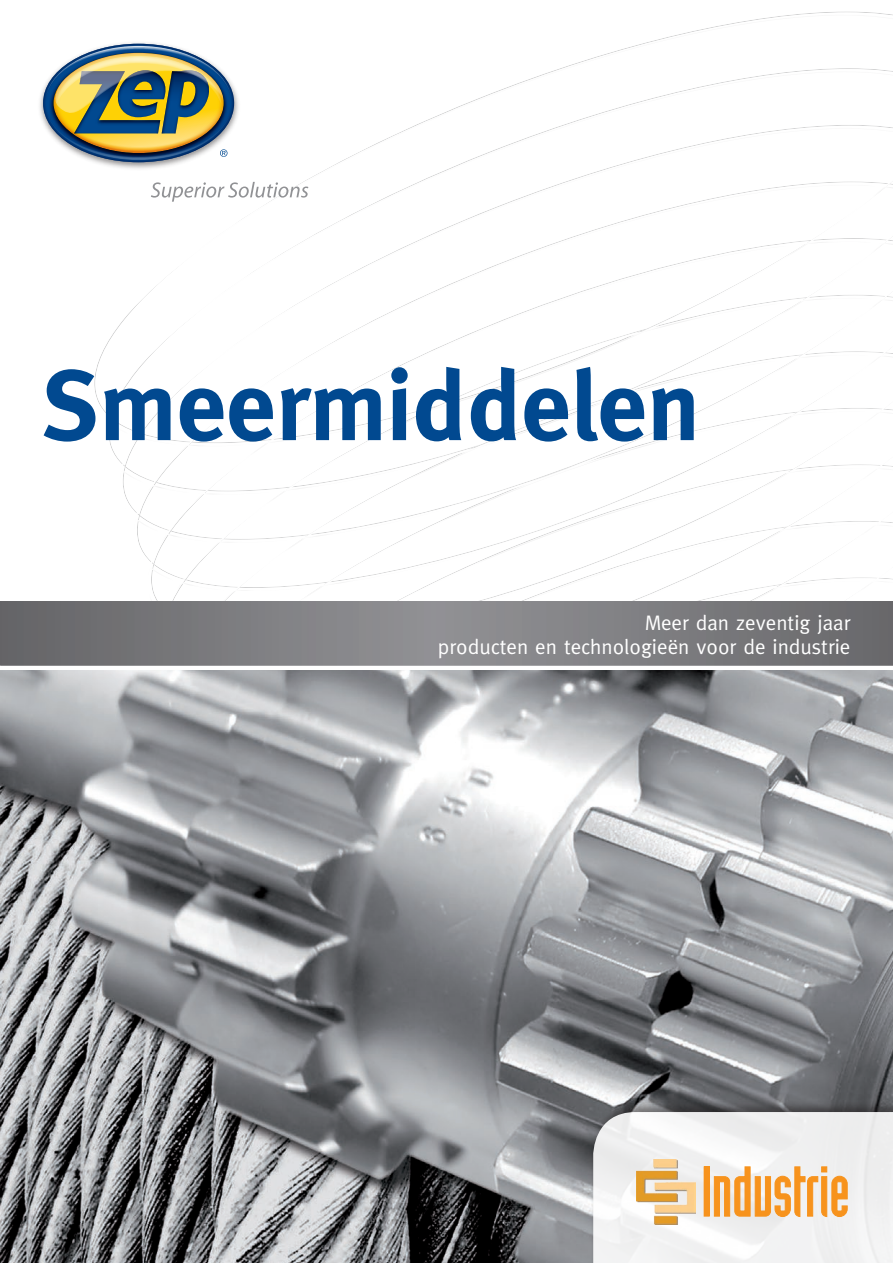
<style>
.page{position:relative;width:893px;height:1263px;background:#fff}
.page>*{position:absolute;margin:0;border:0;box-sizing:border-box;transform-origin:0 0}
.t1{font:700 99px "Meta";color:#014990}
.t2{font:69px "Industria Solid";color:#f7931d}
.t3{font:21px/24px "Meta";color:#fff;text-align:right}
</style>
<div class="page">
<img style="left:1px;top:670px;width:892px;height:593px">
<img style="left:1px;top:602px;width:892px;height:63px">
<img style="left:0;top:602px;width:1px;height:63px">
<div style="left:590px;top:1100px;width:303px;height:163px;background:#231f20;opacity:.6"></div>
<svg style="left:593px;top:1112px;width:300px;height:151px;fill:#f0f0f1"></svg>
<img style="left:636px;top:1160px;width:60px;height:64px">
<div style="left:704px;top:1166px;width:6px;height:50px;border:1px solid #f7931d"></div>
<svg style="left:714px;top:1166px;width:134px;height:51px"></svg>
<img style="left:40px;top:43px;width:199px;height:126px">
<img style="left:46px;top:160px;width:186px;height:4px">
<img style="left:45px;top:46px;width:187px;height:114px">
<svg style="left:151px;top:182px;width:157px;height:20px"></svg>
<h1 class="t1" style="left:43px;top:348px;width:659px">Smeermiddelen</h1>
<p class="t3" style="left:438px;top:610px;width:414px">Meer dan zeventig jaar<br>producten en technologieën voor de industrie</p>
<h2 class="t2" style="left:702px;top:1154px;width:150px">Industrie</h2>
</div>
